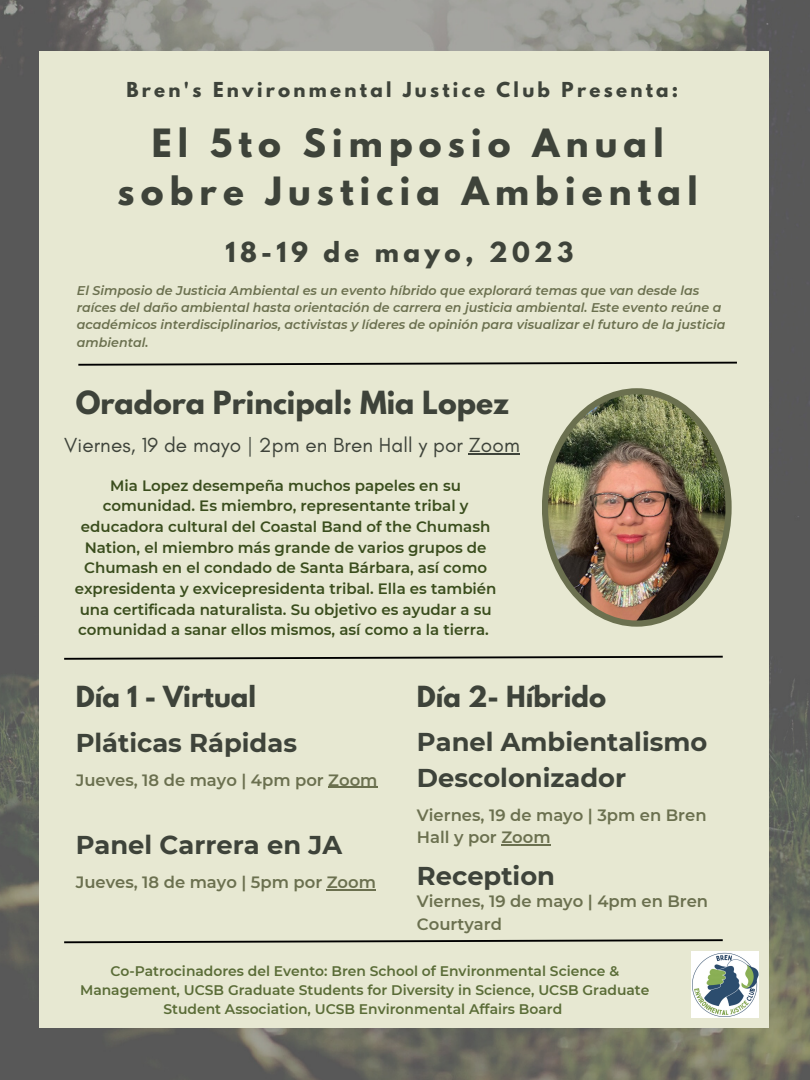
<style>
.page{position:relative;width:810px;height:1080px;background:#fff}
.page>*{position:absolute;margin:0;border:0;box-sizing:border-box;transform-origin:0 0}
.t1{font:700 34.5px/48.2px "League Spartan";letter-spacing:.18em;color:#3e433a;text-align:center}
.t2{font:700 28.25px "League Spartan";color:#3e433a}
.t3{font:700 25.75px/35.6px "Montserrat";color:#3e433a}
.t4{font:700 25.75px "League Spartan";color:#3e433a}
.t5{font:700 24.5px "League Spartan";letter-spacing:.18em;color:#3e433a}
.t6{font:20.75px "Glacial Indifference";letter-spacing:.005em;color:#3e433a}
.t7{font:700 18.25px "League Spartan";letter-spacing:.18em;color:#3e433a}
.t8{font:600 16.38px/22.5px "Montserrat";color:#6b704f}
.t9{font:600 15px/20.6px "Montserrat";color:#3a4d1d;text-align:center}
.t10{font:600 13.88px/19.2px "Montserrat";color:#5a6c37;text-align:center}
.t11{font:italic 600 12.62px/17.4px "Montserrat";color:#6b704f}
</style>
<div class="page">
<img style="left:0;top:0;width:810px;height:1080px">
<div style="left:39px;top:51px;width:729px;height:977px;background:#e7e8d2"></div>
<svg style="left:78px;top:361px;width:659px;height:5px"></svg>
<svg style="left:64px;top:655px;width:659px;height:5px"></svg>
<img style="left:542px;top:388px;width:189px;height:239px">
<img style="left:692px;top:951px;width:66px;height:67px">
<hr style="left:469px;top:453px;width:51px;height:2px;background:#3e433a">
<hr style="left:328px;top:787px;width:50px;height:1px;background:#6b704f">
<hr style="left:327px;top:889px;width:49px;height:2px;background:#6b704f">
<hr style="left:501px;top:844px;width:50px;height:2px;background:#6b704f">
<svg style="left:64px;top:939px;width:659px;height:5px"></svg>
<p class="t7" style="left:126px;top:80px;width:553px">Bren's Environmental Justice Club Presenta:</p>
<p class="t1" style="left:118px;top:123px;width:582px">El 5to Simposio Anual sobre Justicia Ambiental</p>
<p class="t5" style="left:225px;top:240px;width:349px">18-19 de mayo, 2023</p>
<p class="t11" style="left:77px;top:281px;width:650px">El Simposio de Justicia Ambiental es un evento híbrido que explorará temas que van desde las raíces del daño ambiental hasta orientación de carrera en justicia ambiental. Este evento reúne a académicos interdisciplinarios, activistas y líderes de opinión para visualizar el futuro de la justicia ambiental.</p>
<p class="t2" style="left:76px;top:389px;width:435px">Oradora Principal: Mia Lopez</p>
<p class="t6" style="left:64px;top:432px;width:457px">Viernes, 19 de mayo | 2pm en Bren Hall y por Zoom</p>
<p class="t9" style="left:75px;top:475px;width:423px">Mia Lopez desempeña muchos papeles en su comunidad. Es miembro, representante tribal y educadora cultural del Coastal Band of the Chumash Nation, el miembro más grande de varios grupos de Chumash en el condado de Santa Bárbara, así como expresidenta y exvicepresidenta tribal. Ella es también una certificada naturalista. Su objetivo es ayudar a su comunidad a sanar ellos mismos, así como a la tierra.</p>
<p class="t4" style="left:76px;top:684px;width:182px">Día 1 - Virtual</p>
<p class="t3" style="left:76px;top:725px;width:223px">Pláticas Rápidas</p>
<p class="t8" style="left:76px;top:768px;width:303px">Jueves, 18 de mayo | 4pm por Zoom</p>
<p class="t4" style="left:417px;top:684px;width:191px">Día 2- Híbrido</p>
<p class="t3" style="left:417px;top:724px;width:292px">Panel Ambientalismo<br>Descolonizador</p>
<p class="t8" style="left:417px;top:804px;width:291px">Viernes, 19 de mayo | 3pm en Bren<br>Hall y por Zoom</p>
<p class="t3" style="left:417px;top:858px;width:140px">Reception</p>
<p class="t8" style="left:417px;top:890px;width:293px">Viernes, 19 de mayo | 4pm en Bren<br>Courtyard</p>
<p class="t10" style="left:80px;top:961px;width:571px">Co-Patrocinadores del Evento: Bren School of Environmental Science &amp;<br>Management, UCSB Graduate Students for Diversity in Science, UCSB Graduate<br>Student Association, UCSB Environmental Affairs Board</p>
<p class="t3" style="left:76px;top:827px;width:268px">Panel Carrera en JA</p>
<p class="t8" style="left:76px;top:871px;width:302px">Jueves, 18 de mayo | 5pm por Zoom</p>
</div>
